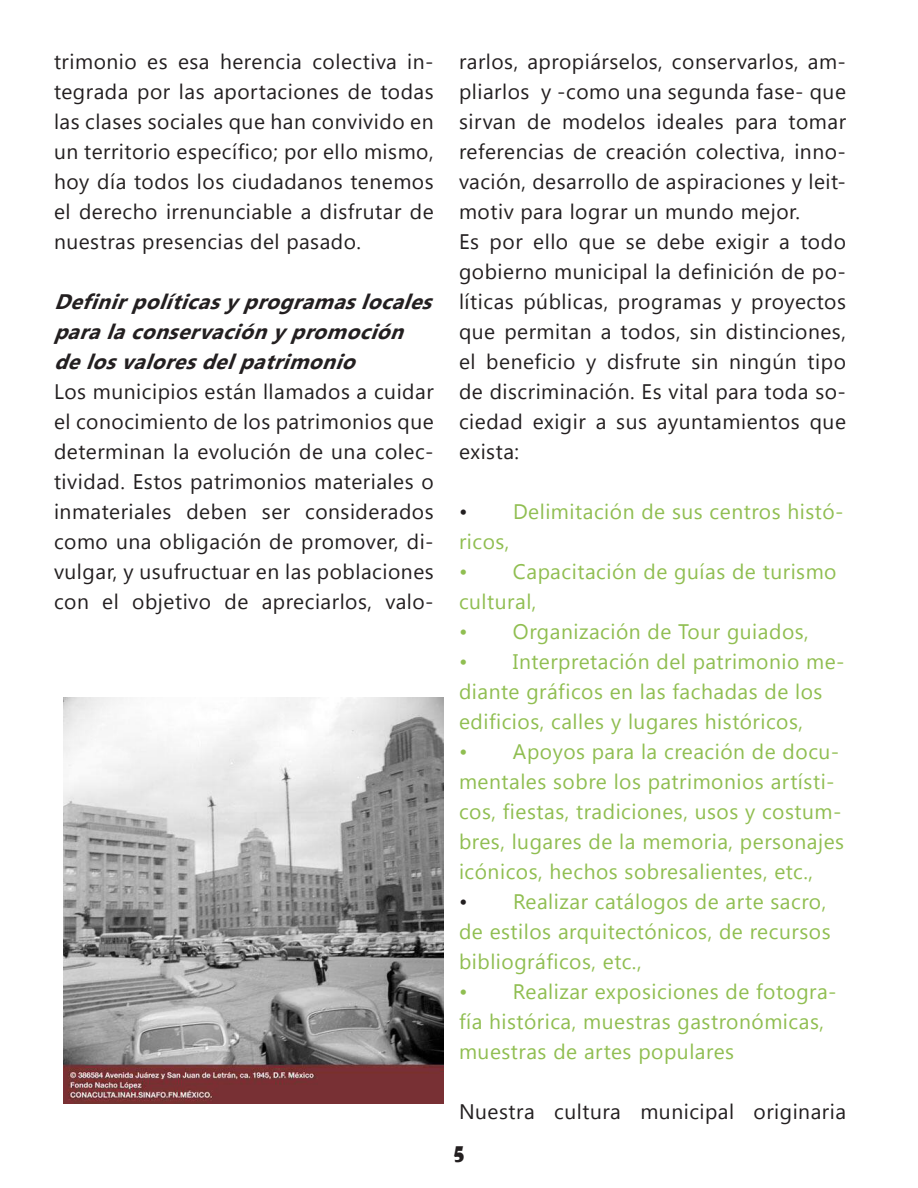
<style>
.page{position:relative;width:918px;height:1188px;background:#fff}
.page>*{position:absolute;margin:0;border:0;box-sizing:border-box;transform-origin:0 0}
.Cuerpo_de_texto{font:21px/30px "Nirmala UI";letter-spacing:.025em;color:#231f20;text-align:justify}
.Cuerpo_de_texto-2{font:21px/30px "Nirmala UI";letter-spacing:.025em;color:#90be51}
.Cuerpo_de_texto-3{font:italic 700 21px/30px "Nirmala UI";color:#231f20}
.t1{font:21px "Showcard Gothic";color:#231f20}
.s1{color:#231f20}
</style>
<div class="page">
<img style="left:64px;top:697px;width:379px;height:406px">
<p class="Cuerpo_de_texto" style="left:54px;top:46px;width:381px">trimonio es esa herencia colectiva in&shy;tegrada por las aportaciones de todas las clases sociales que han convivido en un territorio específico; por ello mismo, hoy día todos los ciudadanos tenemos el derecho irrenunciable a disfrutar de nuestras presencias del pasado.</p>
<p class="Cuerpo_de_texto-3" style="left:54px;top:286px;width:389px">Definirpolíticasyprogramaslocales paralaconservaciónypromoción delosvaloresdelpatrimonio</p>
<p class="Cuerpo_de_texto" style="left:54px;top:376px;width:381px">Los municipios están llamados a cuidar el conocimiento de los patrimonios que determinan la evolución de una colec&shy;tividad. Estos patrimonios materiales o inmateriales deben ser considerados como una obligación de promover, di&shy;vulgar, y usufructuar en las poblaciones con el objetivo de apreciarlos, valo-</p>
<p class="Cuerpo_de_texto" style="left:459px;top:46px;width:389px">rarlos, apropiárselos, conservarlos, am&shy;pliarlos y -como una segunda fase- que sirvan de modelos ideales para tomar referencias de creación colectiva, inno&shy;vación, desarrollo de aspiraciones y leit&shy;motiv para lograr un mundo mejor.</p>
<p class="Cuerpo_de_texto" style="left:459px;top:226px;width:389px">Es por ello que se debe exigir a todo gobierno municipal la definición de po&shy;líticas públicas, programas y proyectos que permitan a todos, sin distinciones, el beneficio y disfrute sin ningún tipo de discriminación. Es vital para toda so&shy;ciedad exigir a sus ayuntamientos que exista:</p>
<p class="Cuerpo_de_texto-2" style="left:459px;top:496px;width:386px"><span class="s1">•</span> Delimitación de sus centros histó&shy;ricos,</p>
<p class="Cuerpo_de_texto-2" style="left:459px;top:556px;width:379px">• Capacitación de guías de turismo cultural,</p>
<p class="Cuerpo_de_texto-2" style="left:459px;top:616px;width:351px">• Organización de Tour guiados,</p>
<p class="Cuerpo_de_texto-2" style="left:459px;top:646px;width:387px">• Interpretación del patrimonio me&shy;diante gráficos en las fachadas de los edificios, calles y lugares históricos,</p>
<p class="Cuerpo_de_texto-2" style="left:459px;top:736px;width:387px">• Apoyos para la creación de docu&shy;mentales sobre los patrimonios artísti&shy;cos, fiestas, tradiciones, usos y costum&shy;bres, lugares de la memoria, personajes icónicos, hechos sobresalientes, etc.,</p>
<p class="Cuerpo_de_texto-2" style="left:459px;top:886px;width:373px"><span class="s1">•</span> Realizar catálogos de arte sacro, de estilos arquitectónicos, de recursos bibliográficos, etc.,</p>
<p class="Cuerpo_de_texto-2" style="left:459px;top:976px;width:379px">• Realizar exposiciones de fotogra&shy;fía histórica, muestras gastronómicas, muestras de artes populares</p>
<p class="Cuerpo_de_texto" style="left:459px;top:1096px;width:389px">Nuestra cultura municipal originaria</p>
<p class="t1" style="left:454px;top:1141px;width:12px">5</p>
</div>
